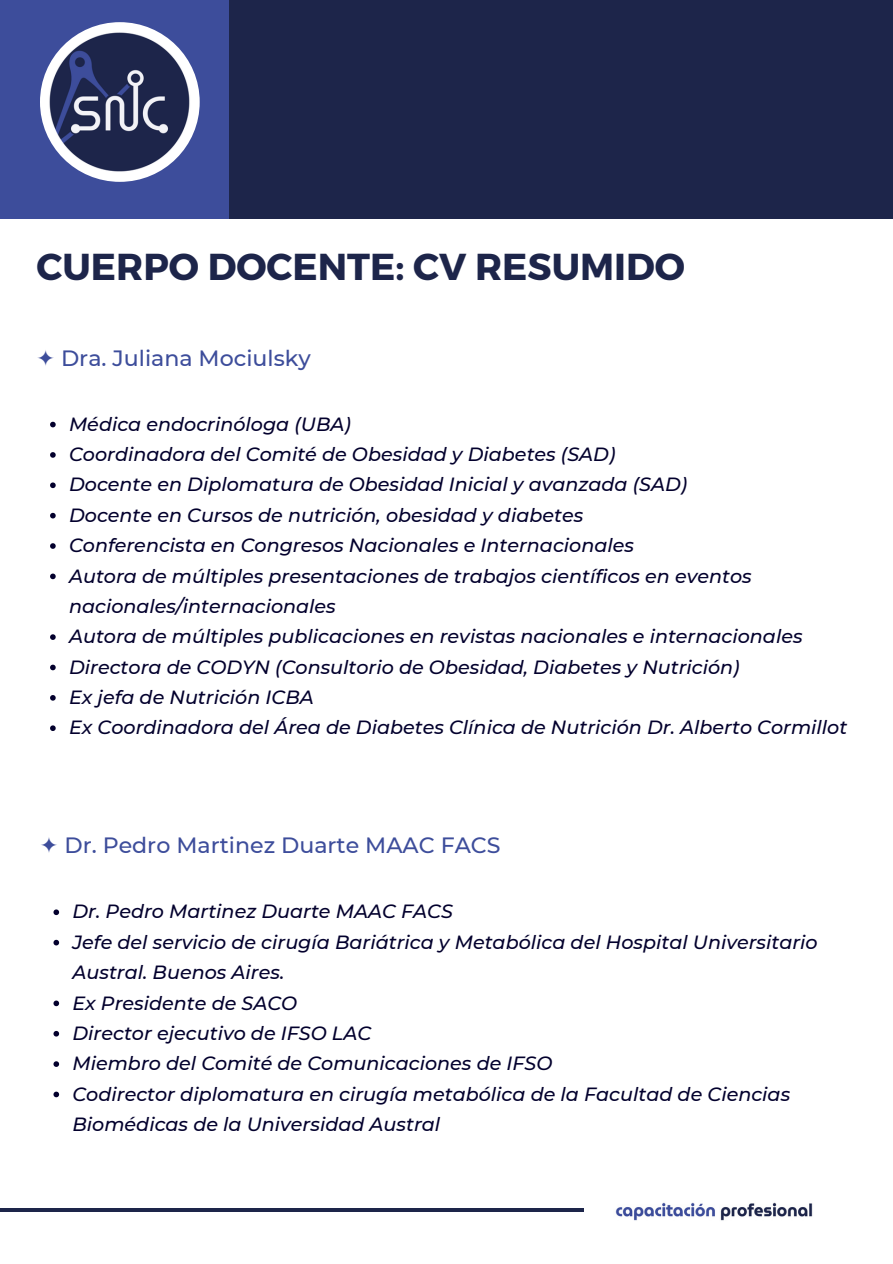
<style>
.page{position:relative;width:893px;height:1264px;background:#fff}
.page>*{position:absolute;margin:0;border:0;box-sizing:border-box;transform-origin:0 0}
.t1{font:700 37.5px "Montserrat";color:#1d254a}
.t2{font:500 22.05px "Montserrat";color:#3d4d9b}
.t3{font:italic 500 19.05px/30.3px "Montserrat";color:#03002d}
.s1{font-family:"DejaVu Sans";font-weight:400}
</style>
<div class="page">
<div style="left:0;top:0;width:243px;height:219px;background:#3d4d9b"></div>
<div style="left:229px;top:0;width:663px;height:219px;background:#1d254a"></div>
<hr style="left:0;top:1208px;width:583px;height:3px;background:#1d254a">
<img style="left:40px;top:22px;width:160px;height:160px;border-radius:50%">
<img style="left:615px;top:1202px;width:198px;height:19px">
<svg style="left:50px;top:422px;width:6px;height:5px"></svg>
<svg style="left:50px;top:452px;width:6px;height:6px"></svg>
<svg style="left:50px;top:482px;width:6px;height:6px"></svg>
<svg style="left:50px;top:513px;width:6px;height:5px"></svg>
<svg style="left:50px;top:543px;width:6px;height:6px"></svg>
<svg style="left:50px;top:573px;width:6px;height:6px"></svg>
<svg style="left:50px;top:634px;width:6px;height:6px"></svg>
<svg style="left:50px;top:664px;width:6px;height:6px"></svg>
<svg style="left:50px;top:695px;width:6px;height:5px"></svg>
<svg style="left:50px;top:725px;width:6px;height:6px"></svg>
<svg style="left:53px;top:909px;width:6px;height:6px"></svg>
<svg style="left:53px;top:939px;width:6px;height:6px"></svg>
<svg style="left:53px;top:1000px;width:6px;height:6px"></svg>
<svg style="left:53px;top:1030px;width:6px;height:6px"></svg>
<svg style="left:53px;top:1061px;width:6px;height:5px"></svg>
<svg style="left:53px;top:1091px;width:6px;height:6px"></svg>
<p class="t1" style="left:37px;top:242px;width:650px">CUERPO DOCENTE: CV RESUMIDO</p>
<p class="t2" style="left:37px;top:344px;width:276px"><span class="s1">✦</span> Dra. Juliana Mociulsky</p>
<p class="t3" style="left:69px;top:409px;width:283px">Médica endocrinóloga (UBA)</p>
<p class="t3" style="left:69px;top:439px;width:548px">Coordinadora del Comité de Obesidad y Diabetes (SAD)</p>
<p class="t3" style="left:69px;top:469px;width:619px">Docente en Diplomatura de Obesidad Inicial y avanzada (SAD)</p>
<p class="t3" style="left:69px;top:500px;width:515px">Docente en Cursos de nutrición, obesidad y diabetes</p>
<p class="t3" style="left:69px;top:530px;width:566px">Conferencista en Congresos Nacionales e Internacionales</p>
<p class="t3" style="left:69px;top:560px;width:684px">Autora de múltiples presentaciones de trabajos científicos en eventos nacionales/internacionales</p>
<p class="t3" style="left:69px;top:621px;width:735px">Autora de múltiples publicaciones en revistas nacionales e internacionales</p>
<p class="t3" style="left:69px;top:651px;width:672px">Directora de CODYN (Consultorio de Obesidad, Diabetes y Nutrición)</p>
<p class="t3" style="left:69px;top:682px;width:246px">Ex jefa de Nutrición ICBA</p>
<p class="t3" style="left:69px;top:712px;width:779px">Ex Coordinadora del Área de Diabetes Clínica de Nutrición Dr. Alberto Cormillot</p>
<p class="t2" style="left:40px;top:831px;width:462px"><span class="s1">✦</span> Dr. Pedro Martinez Duarte MAAC FACS</p>
<p class="t3" style="left:72px;top:896px;width:382px">Dr. Pedro Martinez Duarte MAAC FACS</p>
<p class="t3" style="left:72px;top:926px;width:746px">Jefe del servicio de cirugía Bariátrica y Metabólica del Hospital Universitario<br>Austral. Buenos Aires.</p>
<p class="t3" style="left:72px;top:987px;width:226px">Ex Presidente de SACO</p>
<p class="t3" style="left:72px;top:1017px;width:300px">Director ejecutivo de IFSO LAC</p>
<p class="t3" style="left:72px;top:1048px;width:481px">Miembro del Comité de Comunicaciones de IFSO</p>
<p class="t3" style="left:72px;top:1078px;width:719px">Codirector diplomatura en cirugía metabólica de la Facultad de Ciencias<br>Biomédicas de la Universidad Austral</p>
</div>
